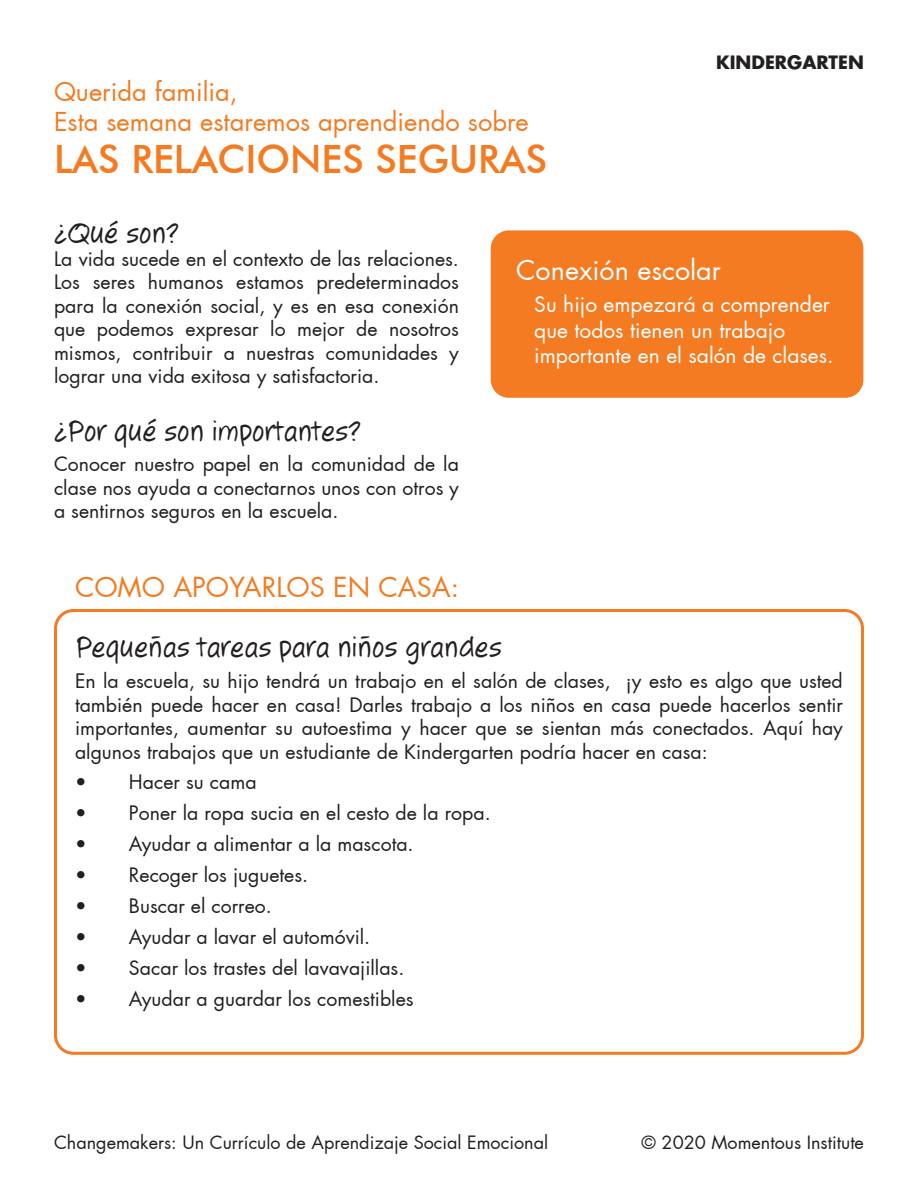
<style>
.page{position:relative;width:918px;height:1188px;background:#fff}
.page>*{position:absolute;margin:0;border:0;box-sizing:border-box;transform-origin:0 0}
.t1{font:500 39px "Futura BT";color:#f47b21}
.t2{font:30px "Jotting";color:#231f20}
.t3{font:27px "Futura";color:#f47b21}
.t4{font:27px "Futura";color:#fff}
.t5{font:25.5px "Futura";color:#f47b21}
.t6{font:21px/25.2px "Futura";color:#fff}
.t7{font:19.5px/23.4px "Futura";color:#231f20;text-align:justify}
.t8{font:18px "Futura";color:#231f20}
.t9{font:700 18px "Futura";color:#231f20}
</style>
<div class="page">
<div style="left:491px;top:230px;width:372px;height:168px;background:#f47b21;border-radius:18px"></div>
<div style="left:54px;top:609px;width:810px;height:446px;border:3px solid #f47b21;border-radius:18px"></div>
<p class="t5" style="left:54px;top:75px;width:185px">Querida familia,</p>
<p class="t5" style="left:54px;top:106px;width:476px">Esta semana estaremos aprendiendo sobre</p>
<p class="t1" style="left:54px;top:135px;width:495px">LAS RELACIONES SEGURAS</p>
<p class="t9" style="left:716px;top:50px;width:149px">KINDERGARTEN</p>
<p class="t2" style="left:54px;top:215px;width:126px">¿Qué son?</p>
<p class="t7" style="left:54px;top:247px;width:407px">La vida sucede en el contexto de las relaciones.<br>Los seres humanos estamos predeterminados para la conexión social, y es en esa conexión que podemos expresar lo mejor de nosotros mismos, contribuir a nuestras comunidades y lograr una vida exitosa y satisfactoria.</p>
<p class="t2" style="left:54px;top:413px;width:309px">¿Por qué son importantes?</p>
<p class="t7" style="left:54px;top:453px;width:407px">Conocer nuestro papel en la comunidad de la clase nos ayuda a conectarnos unos con otros y a sentirnos seguros en la escuela.</p>
<p class="t3" style="left:75px;top:570px;width:386px">COMO APOYARLOS EN CASA:</p>
<p class="t4" style="left:516px;top:253px;width:206px">Conexión escolar</p>
<p class="t6" style="left:534px;top:292px;width:301px">Su hijo empezará a comprender que todos tienen un trabajo importante en el salón de clases.</p>
<p class="t2" style="left:75px;top:630px;width:428px">Pequeñas tareas para niños grandes</p>
<p class="t7" style="left:75px;top:670px;width:770px">En la escuela, su hijo tendrá un trabajo en el salón de clases, ¡y esto es algo que usted también puede hacer en casa! Darles trabajo a los niños en casa puede hacerlos sentir importantes, aumentar su autoestima y hacer que se sientan más conectados. Aquí hay algunos trabajos que un estudiante de Kindergarten podría hacer en casa:</p>
<p class="t7" style="left:75px;top:771px;width:183px">• Hacer su cama</p>
<p class="t7" style="left:75px;top:802px;width:417px">• Poner la ropa sucia en el cesto de la ropa.</p>
<p class="t7" style="left:75px;top:833px;width:340px">• Ayudar a alimentar a la mascota.</p>
<p class="t7" style="left:75px;top:864px;width:235px">• Recoger los juguetes.</p>
<p class="t7" style="left:75px;top:894px;width:198px">• Buscar el correo.</p>
<p class="t7" style="left:75px;top:925px;width:297px">• Ayudar a lavar el automóvil.</p>
<p class="t7" style="left:75px;top:956px;width:331px">• Sacar los trastes del lavavajillas.</p>
<p class="t7" style="left:75px;top:987px;width:340px">• Ayudar a guardar los comestibles</p>
<p class="t8" style="left:54px;top:1131px;width:496px">Changemakers: Un Currículo de Aprendizaje Social Emocional</p>
<p class="t8" style="left:642px;top:1131px;width:224px">© 2020 Momentous Institute</p>
</div>
